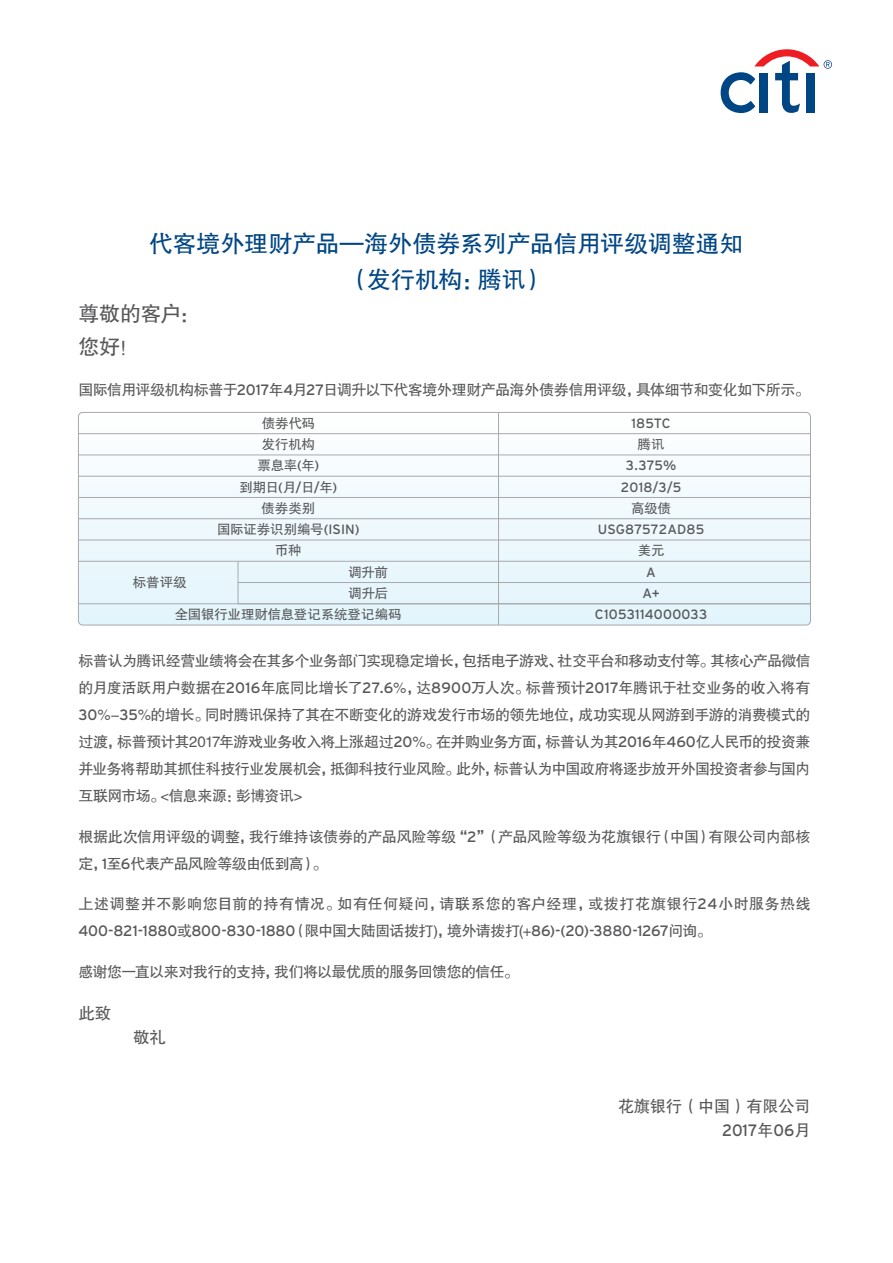
<style>
.page{position:relative;width:893px;height:1263px;background:#fff}
.page>*{position:absolute;margin:0;border:0;box-sizing:border-box;transform-origin:0 0}
.t1{font:24px/35.4px "FZHTJW GB1 0";letter-spacing:-.01em;color:#004684;text-align:center}
.t2{font:21px/33px "FZHTJW GB1 0";letter-spacing:-.015em;color:#57585a}
.t3{font:16.5px "FZHTJW GB1 0";color:#57585a}
.t4{font:16.5px "Interstate";color:#57585a}
.t5{font:15px/27px "FZHTJW GB1 0";letter-spacing:-.03em;color:#57585a;text-align:justify}
.t6{font:15px "Interstate";letter-spacing:-.015em;color:#57585a}
.t7{font:15px "FZHTJW GB1 0";letter-spacing:.035em;color:#57585a}
.t8{font:13.5px/21.3px "FZHTJW GB1 0";letter-spacing:-.01em;color:#57585a;text-align:center}
.t9{font:13.5px/21.3px "Interstate";letter-spacing:.01em;color:#57585a;text-align:center}
.s1{font-family:"Interstate"}
.s2{font-family:"FZHTJW GB1 0"}
</style>
<div class="page">
<svg style="left:721px;top:49px;width:111px;height:64px"></svg>
<svg style="left:78px;top:434px;width:732px;height:191px"></svg>
<div style="left:78px;top:412px;width:733px;height:213px;border:1px solid #a8a9ad;border-radius:4px"></div>
<hr style="left:78px;top:433px;width:732px;height:1px;background:#a8a9ad">
<hr style="left:78px;top:476px;width:732px;height:1px;background:#a8a9ad">
<hr style="left:78px;top:455px;width:732px;height:1px;background:#a8a9ad">
<hr style="left:78px;top:518px;width:732px;height:1px;background:#a8a9ad">
<hr style="left:78px;top:497px;width:732px;height:1px;background:#a8a9ad">
<hr style="left:78px;top:561px;width:732px;height:1px;background:#a8a9ad">
<hr style="left:78px;top:540px;width:732px;height:1px;background:#a8a9ad">
<hr style="left:238px;top:582px;width:572px;height:1px;background:#a8a9ad">
<hr style="left:78px;top:603px;width:732px;height:1px;background:#a8a9ad">
<hr style="left:238px;top:561px;width:1px;height:43px;background:#a8a9ad">
<hr style="left:498px;top:412px;width:1px;height:213px;background:#a8a9ad">
<h1 class="t1" style="left:149px;top:226px;width:596px">代客境外理财产品—海外债券系列产品信用评级调整通知（发行机构：腾讯）</h1>
<h2 class="t2" style="left:78px;top:297px;width:123px">尊敬的客户：您好！</h2>
<p class="t5" style="left:78px;top:376px;width:733px">国际信用评级机构标普于<span class="s1">2017</span>年<span class="s1">4</span>月<span class="s1">27</span>日调升以下代客境外理财产品海外债券信用评级，具体细节和变化如下所示。</p>
<p class="t8" style="left:217px;top:413px;width:144px">债券代码<br>发行机构<br>票息率<span class="s1">(</span>年<span class="s1">)<br></span>到期日<span class="s1">(</span>月<span class="s1">/</span>日<span class="s1">/</span>年<span class="s1">)<br></span>债券类别<br>国际证券识别编号<span class="s1">(ISIN)</span>币种</p>
<p class="t8" style="left:348px;top:561px;width:41px">调升前</p>
<p class="t8" style="left:349px;top:583px;width:41px">调升后</p>
<p class="t8" style="left:175px;top:604px;width:228px">全国银行业理财信息登记系统登记编码</p>
<p class="t8" style="left:133px;top:572px;width:55px">标普评级</p>
<p class="t9" style="left:631px;top:412px;width:41px">185TC</p>
<p class="t8" style="left:638px;top:434px;width:28px">腾讯</p>
<p class="t9" style="left:621px;top:455px;width:62px">3.375%<br>2018/3/5</p>
<p class="t8" style="left:631px;top:498px;width:41px">高级债</p>
<p class="t9" style="left:598px;top:519px;width:108px">USG87572AD85</p>
<p class="t8" style="left:638px;top:540px;width:28px">美元</p>
<p class="t9" style="left:595px;top:561px;width:114px">A<br>A+<br>C1053114000033</p>
<p class="t5" style="left:78px;top:648px;width:734px">标普认为腾讯经营业绩将会在其多个业务部门实现稳定增长，包括电子游戏、社交平台和移动支付等。其核心产品微信的月度活跃用户数据在<span class="s1">2016</span>年底同比增长了<span class="s1">27.6</span>%，达<span class="s1">8900</span>万人次。标普预计<span class="s1">2017</span>年腾讯于社交业务的收入将有<span class="s1">30</span>%-<span class="s1">35</span>%的增长。同时腾讯保持了其在不断变化的游戏发行市场的领先地位，成功实现从网游到手游的消费模式的过渡，标普预计其2017年游戏业务收入将上涨超过<span class="s1">20</span>%。在并购业务方面，标普认为其<span class="s1">2016</span>年<span class="s1">460</span>亿人民币的投资兼并业务将帮助其抓住科技行业发展机会，抵御科技行业风险。此外，标普认为中国政府将逐步放开外国投资者参与国内互联网市场。&lt;信息来源：彭博资讯&gt;</p>
<p class="t5" style="left:78px;top:823px;width:733px">根据此次信用评级的调整，我行维持该债券的产品风险等级“<span class="s1">2</span>”（产品风险等级为花旗银行（中国）有限公司内部核定，<span class="s1">1</span>至<span class="s1">6</span>代表产品风险等级由低到高）。</p>
<p class="t7" style="left:78px;top:896px;width:734px">上述调整并不影响您目前的持有情况。如有任何疑问，请联系您的客户经理，或拨打花旗银行<span class="s1">24</span>小时服务热线</p>
<p class="t6" style="left:78px;top:922px;width:635px">400-821-1880<span class="s2">或</span>800-830-1880<span class="s2">（限中国大陆固话拨打)，境外请拨打(+</span>86)-(20)-3880-1267<span class="s2">问询。</span></p>
<p class="t5" style="left:78px;top:958px;width:442px">感谢您一直以来对我行的支持，我们将以最优质的服务回馈您的信任。</p>
<p class="t3" style="left:78px;top:1004px;width:34px">此致</p>
<p class="t3" style="left:133px;top:1028px;width:34px">敬礼</p>
<p class="t3" style="left:618px;top:1097px;width:194px">花旗银行（中国）有限公司</p>
<p class="t4" style="left:722px;top:1121px;width:90px">2017<span class="s2">年</span>06<span class="s2">月</span></p>
</div>
